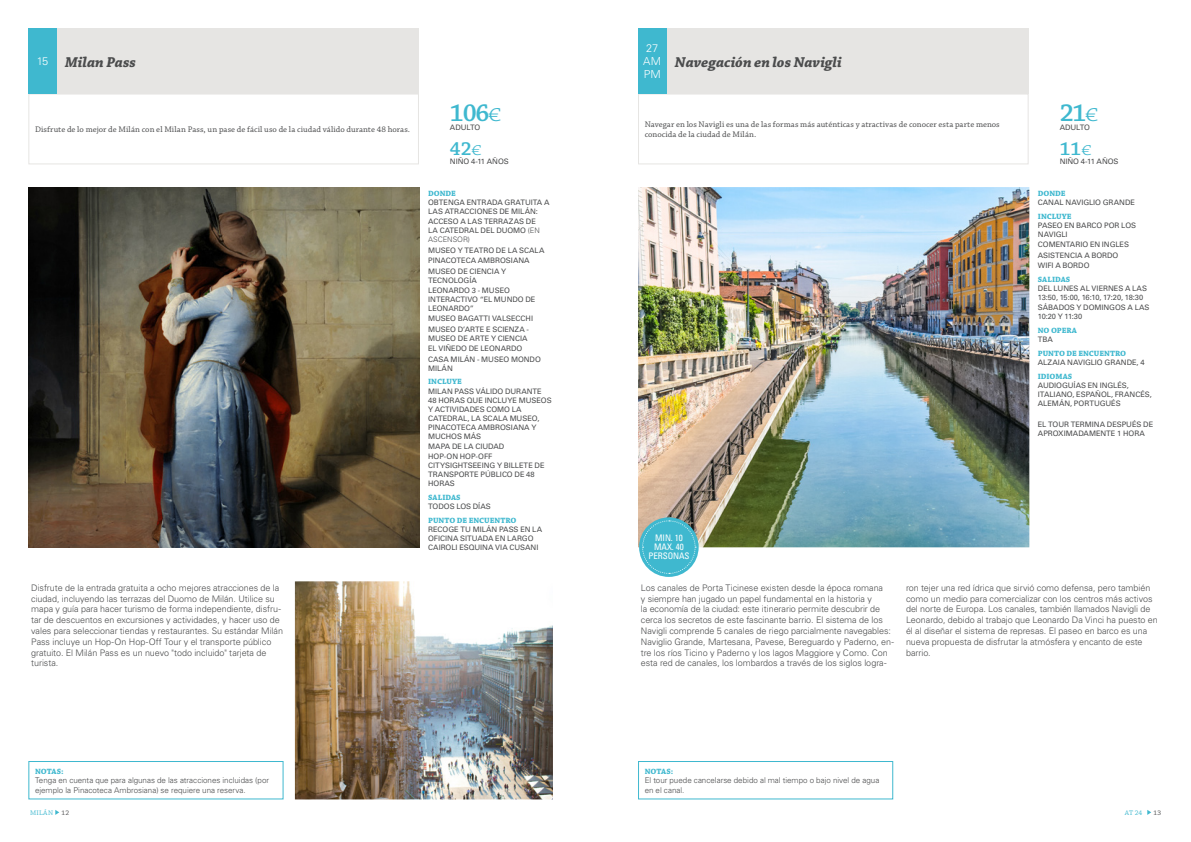
<style>
.page{position:relative;width:1191px;height:842px;background:#fff}
.page>*{position:absolute;margin:0;border:0;box-sizing:border-box;transform-origin:0 0}
.t1{font:600 26px "Chaparral Pro";color:#3fb8cf}
.t2{font:600 20px "Chaparral Pro";color:#3fb8cf}
.t3{font:15px "Chaparral Pro Bold It Capt";letter-spacing:-.005em;color:#4b4c4d}
.t4{font:300 11px/13.2px "Univers LT Std";letter-spacing:-.01em;color:#fff}
.t5{font:300 9px/10.8px "Univers LT Std";letter-spacing:-.005em;color:#4b4c4d}
.t6{font:condensed 9px/9px "Univers LT Std";letter-spacing:-.01em;color:#fff;text-align:center}
.t7{font:8.5px/10.2px "Chaparral Pro Capt";letter-spacing:.005em;color:#4b4c4d}
.t8{font:300 8px/9.6px "Univers LT Std";color:#4b4c4d}
.where{font:8px "Chaparral Pro Bold Capt";letter-spacing:-.005em;color:#3fb8cf}
.colonna{font:7.5px/9px "Univers LT Std";letter-spacing:-.005em;color:#4b4c4d}
.t9{font:7px "Chaparral Pro Capt";letter-spacing:.025em;color:#3fb8cf}
.t10{font:7px "Chaparral Pro Capt";color:#4b4c4d}
.s1{font-weight:300}
.s2{color:#4b4c4d}
</style>
<div class="page">
<svg style="left:55px;top:810px;width:4px;height:5px"></svg>
<svg style="left:1147px;top:810px;width:4px;height:5px"></svg>
<img style="left:295px;top:581px;width:258px;height:218px">
<div style="left:28px;top:94px;width:391px;height:70px;border:1px solid #e6e5e3"></div>
<div style="left:57px;top:28px;width:362px;height:66px;background:#e6e5e3"></div>
<img style="left:28px;top:187px;width:392px;height:360px">
<div style="left:638px;top:94px;width:390px;height:70px;border:1px solid #e6e5e3"></div>
<div style="left:666px;top:28px;width:362px;height:66px;background:#e6e5e3"></div>
<img style="left:638px;top:187px;width:391px;height:360px">
<svg style="left:639px;top:517px;width:59px;height:60px"></svg>
<svg style="left:641px;top:520px;width:55px;height:54px"></svg>
<div style="left:28px;top:28px;width:29px;height:66px;background:#3fb8cf"></div>
<div style="left:28px;top:761px;width:255px;height:38px;border:1px solid #3fb8cf"></div>
<div style="left:638px;top:28px;width:28px;height:66px;background:#3fb8cf"></div>
<div style="left:638px;top:761px;width:255px;height:38px;border:1px solid #3fb8cf"></div>
<p class="t4" style="left:37px;top:54px;width:13px">15</p>
<p class="t3" style="left:65px;top:53px;width:72px">Milan Pass</p>
<p class="t4" style="left:643px;top:41px;width:19px">27<br>AM<br>PM</p>
<p class="t3" style="left:675px;top:53px;width:168px">Navegación en los Navigli</p>
<p class="t7" style="left:35px;top:125px;width:376px">Disfrute de lo mejor de Milán con el Milan Pass, un pase de fácil uso de la ciudad válido durante 48 horas.</p>
<p class="t1" style="left:450px;top:98px;width:53px">106<span class="s1">€</span></p>
<p class="colonna" style="left:450px;top:123px;width:32px">ADULTO</p>
<p class="t2" style="left:450px;top:138px;width:33px">42<span class="s1">€</span></p>
<p class="colonna" style="left:450px;top:157px;width:60px">NIÑO 4-11 AÑOS</p>
<p class="t7" style="left:644px;top:120px;width:356px">Navegar en los Navigli es una de las formas más auténticas y atractivas de conocer esta parte menos conocida de la ciudad de Milán.</p>
<p class="t1" style="left:1059px;top:98px;width:40px">21<span class="s1">€</span></p>
<p class="colonna" style="left:1059px;top:123px;width:32px">ADULTO</p>
<p class="t2" style="left:1059px;top:138px;width:33px">11<span class="s1">€</span></p>
<p class="colonna" style="left:1059px;top:157px;width:60px">NIÑO 4-11 AÑOS</p>
<p class="where" style="left:428px;top:189px;width:29px">DONDE</p>
<p class="colonna" style="left:428px;top:198px;width:123px">OBTENGA ENTRADA GRATUITA A<br>LAS ATRACCIONES DE MILÁN:</p>
<p class="colonna" style="left:428px;top:217px;width:113px">ACCESO A LAS TERRAZAS DE<br>LA CATEDRAL DEL DUOMO <span class="s1">(EN<br>ASCENSOR)</span></p>
<p class="colonna" style="left:428px;top:246px;width:118px">MUSEO Y TEATRO DE LA SCALA</p>
<p class="colonna" style="left:428px;top:256px;width:103px">PINACOTECA AMBROSIANA</p>
<p class="colonna" style="left:428px;top:266px;width:79px">MUSEO DE CIENCIA Y<br>TECNOLOGÍA</p>
<p class="colonna" style="left:428px;top:286px;width:109px">LEONARDO 3 - MUSEO<br>INTERACTIVO “EL MUNDO DE<br>LEONARDO”</p>
<p class="colonna" style="left:428px;top:314px;width:106px">MUSEO BAGATTI VALSECCHI</p>
<p class="colonna" style="left:428px;top:325px;width:102px">MUSEO D’ARTE E SCIENZA -<br>MUSEO DE ARTE Y CIENCIA</p>
<p class="colonna" style="left:428px;top:344px;width:96px">EL VIÑEDO DE LEONARDO</p>
<p class="colonna" style="left:428px;top:354px;width:114px">CASA MILÁN - MUSEO MONDO<br>MILÁN</p>
<p class="where" style="left:428px;top:377px;width:35px">INCLUYE</p>
<p class="colonna" style="left:428px;top:386px;width:125px">MILAN PASS VÁLIDO DURANTE<br>48 HORAS QUE INCLUYE MUSEOS<br>Y ACTIVIDADES COMO LA<br>CATEDRAL, LA SCALA MUSEO,<br>PINACOTECA AMBROSIANA Y<br>MUCHOS MÁS</p>
<p class="colonna" style="left:428px;top:442px;width:78px">MAPA DE LA CIUDAD</p>
<p class="colonna" style="left:428px;top:452px;width:118px">HOP-ON HOP-OFF<br>CITYSIGHTSEEING Y BILLETE DE<br>TRANSPORTE PÚBLICO DE 48<br>HORAS</p>
<p class="where" style="left:428px;top:493px;width:34px">SALIDAS</p>
<p class="colonna" style="left:428px;top:502px;width:64px">TODOS LOS DÍAS</p>
<p class="where" style="left:428px;top:516px;width:90px">PUNTO DE ENCUENTRO</p>
<p class="colonna" style="left:428px;top:525px;width:115px">RECOGE TU MILÁN PASS EN LA<br>OFICINA SITUADA EN LARGO<br>CAIROLI ESQUINA VIA CUSANI</p>
<p class="t6" style="left:648px;top:534px;width:42px">MIN. 10<br>MAX. 40<br>PERSONAS</p>
<p class="where" style="left:1037px;top:189px;width:29px">DONDE</p>
<p class="colonna" style="left:1037px;top:198px;width:99px">CANAL NAVIGLIO GRANDE</p>
<p class="where" style="left:1037px;top:211px;width:35px">INCLUYE</p>
<p class="colonna" style="left:1037px;top:221px;width:100px">PASEO EN BARCO POR LOS<br>NAVIGLI</p>
<p class="colonna" style="left:1037px;top:240px;width:93px">COMENTARIO EN INGLES</p>
<p class="colonna" style="left:1037px;top:250px;width:82px">ASISTENCIA A BORDO</p>
<p class="colonna" style="left:1037px;top:261px;width:53px">WIFI A BORDO</p>
<p class="where" style="left:1037px;top:274px;width:34px">SALIDAS</p>
<p class="colonna" style="left:1037px;top:284px;width:111px">DEL LUNES AL VIERNES A LAS<br>13:50, 15:00, 16:10, 17:20, 18:30</p>
<p class="colonna" style="left:1037px;top:303px;width:113px">SÁBADOS Y DOMINGOS A LAS<br>10:20 Y 11:30</p>
<p class="where" style="left:1037px;top:326px;width:41px">NO OPERA</p>
<p class="colonna" style="left:1037px;top:335px;width:16px">TBA</p>
<p class="where" style="left:1037px;top:349px;width:90px">PUNTO DE ENCUENTRO</p>
<p class="colonna" style="left:1037px;top:358px;width:108px">ALZAIA NAVIGLIO GRANDE, 4</p>
<p class="where" style="left:1037px;top:371px;width:36px">IDIOMAS</p>
<p class="colonna" style="left:1037px;top:381px;width:115px">AUDIOGUÍAS EN INGLÉS,<br>ITALIANO, ESPAÑOL, FRANCÉS,<br>ALEMÁN, PORTUGUÉS</p>
<p class="colonna" style="left:1037px;top:419px;width:117px">EL TOUR TERMINA DESPUÉS DE<br>APROXIMADAMENTE 1 HORA</p>
<p class="t5" style="left:31px;top:582px;width:253px">Disfrute de la entrada gratuita a ocho mejores atracciones de la ciudad, incluyendo las terrazas del Duomo de Milán. Utilice su mapa y guía para hacer turismo de forma independiente, disfru&shy;tar de descuentos en excursiones y actividades, y hacer uso de vales para seleccionar tiendas y restaurantes. Su estándar Milán Pass incluye un Hop-On Hop-Off Tour y el transporte público gratuito. El Milán Pass es un nuevo "todo incluido" tarjeta de turista.</p>
<p class="t5" style="left:641px;top:582px;width:255px">Los canales de Porta Ticinese existen desde la época romana<br>y siempre han jugado un papel fundamental en la historia y<br>la economía de la ciudad: este itinerario permite descubrir de cerca los secretos de este fascinante barrio. El sistema de los Navigli comprende 5 canales de riego parcialmente navegables:<br>Naviglio Grande, Martesana, Pavese, Bereguardo y Paderno, en&shy;tre los ríos Ticino y Paderno y los lagos Maggiore y Como. Con esta red de canales, los lombardos a través de los siglos logra-</p>
<p class="t5" style="left:906px;top:582px;width:253px">ron tejer una red ídrica que sirvió como defensa, pero también como un medio para comercializar con los centros más activos del norte de Europa. Los canales, también llamados Navigli de Leonardo, debido al trabajo que Leonardo Da Vinci ha puesto en él al diseñar el sistema de represas. El paseo en barco es una nueva propuesta de disfrutar la atmósfera y encanto de este barrio.</p>
<p class="where" style="left:35px;top:766px;width:30px">NOTAS:</p>
<p class="t8" style="left:35px;top:775px;width:236px">Tenga en cuenta que para algunas de las atracciones incluidas (por ejemplo la Pinacoteca Ambrosiana) se requiere una reserva.</p>
<p class="where" style="left:644px;top:766px;width:30px">NOTAS:</p>
<p class="t8" style="left:644px;top:775px;width:236px">El tour puede cancelarse debido al mal tiempo o bajo nivel de agua en el canal.</p>
<p class="t9" style="left:30px;top:809px;width:40px">MILÁN <span class="s2">12</span></p>
<p class="t9" style="left:1124px;top:809px;width:19px">AT 24</p>
<p class="t10" style="left:1153px;top:809px;width:9px">13</p>
</div>
